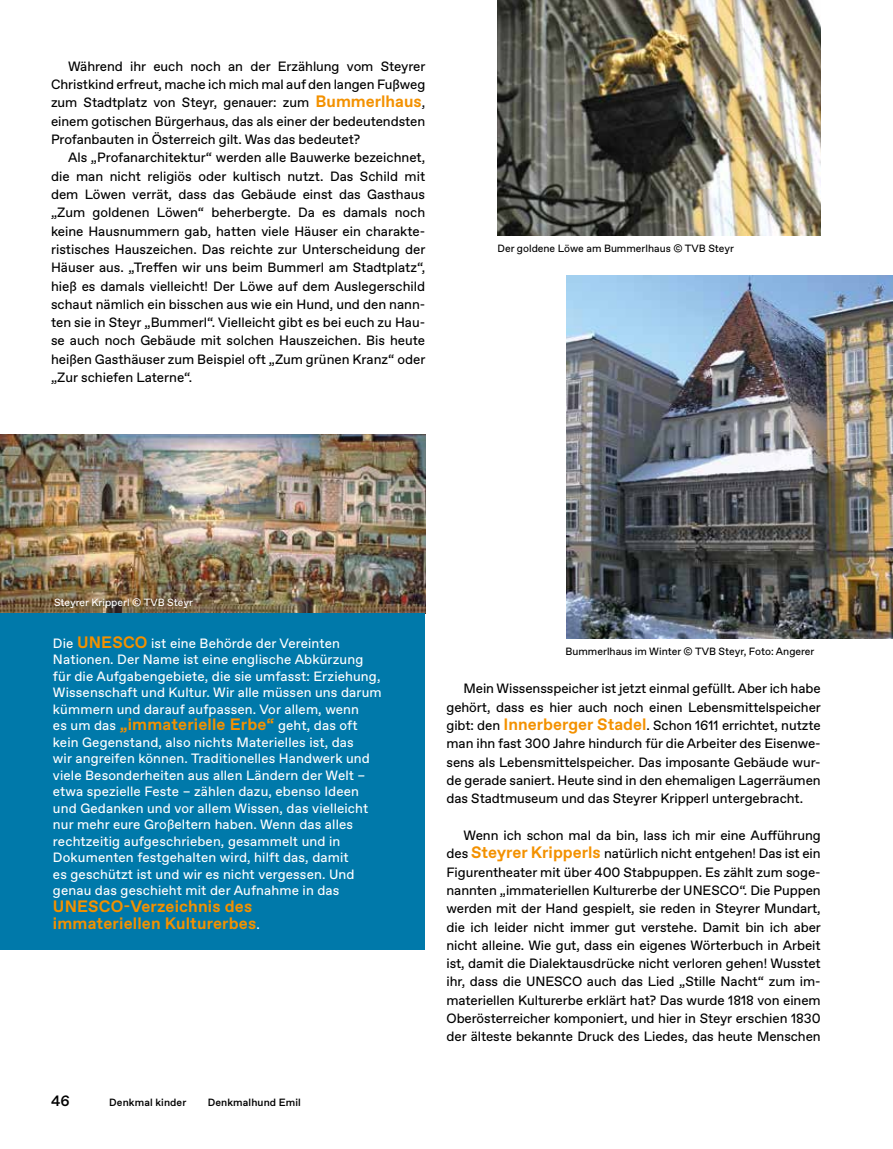
<style>
.page{position:relative;width:893px;height:1149px;background:#fff}
.page>*{position:absolute;margin:0;border:0;box-sizing:border-box;transform-origin:0 0}
.t1{font:700 16.5px/16.5px "Favorit Std";letter-spacing:.01em;color:#f39100}
.t2{font:500 15px "Favorit Std";color:#000}
.t3{font:13.5px/18.3px "Favorit Std";letter-spacing:-.005em;color:#000;text-align:justify}
.t4{font:13.5px/16.5px "Favorit Std";letter-spacing:.01em;color:#fff}
.t5{font:10.5px "Favorit Std";color:#000}
.t6{font:500 10.5px "Favorit Std";letter-spacing:.01em;color:#000}
.t7{font:10.5px "Favorit Std";color:#fff}
.s1{font-weight:700;font-size:16.5px;color:#f39100}
.s2{font-weight:400;font-size:13.5px;color:#fff}
</style>
<div class="page">
<img style="left:0;top:434px;width:425px;height:179px">
<div style="left:0;top:613px;width:255px;height:336px;background:#0079aa"></div>
<img style="left:567px;top:275px;width:326px;height:363px">
<img style="left:497px;top:0;width:324px;height:235px">
<div style="left:32px;top:613px;width:393px;height:336px;background:#0079aa"></div>
<p class="t3" style="left:51px;top:57px;width:376px;text-indent:17px">Während ihr euch noch an der Erzählung vom Steyrer Christkind erfreut, mache ich mich mal auf den langen Fußweg zum Stadtplatz von Steyr, genauer: zum <span class="s1">Bummerlhaus</span>, einem gotischen Bürgerhaus, das als einer der bedeutendsten Profanbauten in Österreich gilt. Was das bedeutet?</p>
<p class="t3" style="left:51px;top:148px;width:376px;text-indent:17px">Als „Profanarchitektur“ werden alle Bauwerke bezeichnet, die man nicht religiös oder kultisch nutzt. Das Schild mit dem Löwen verrät, dass das Gebäude einst das Gasthaus „Zum goldenen Löwen“ beherbergte. Da es damals noch keine Hausnummern gab, hatten viele Häuser ein charakte&shy;ristisches Hauszeichen. Das reichte zur Unterscheidung der Häuser aus. „Treffen wir uns beim Bummerl am Stadtplatz“, hieß es damals vielleicht! Der Löwe auf dem Auslegerschild schaut nämlich ein bisschen aus wie ein Hund, und den nann&shy;ten sie in Steyr „Bummerl“. Vielleicht gibt es bei euch zu Hau&shy;se auch noch Gebäude mit solchen Hauszeichen. Bis heute heißen Gasthäuser zum Beispiel oft „Zum grünen Kranz“ oder „Zur schiefen Laterne“.</p>
<p class="t5" style="left:497px;top:241px;width:238px">Der goldene Löwe am Bummerlhaus © TVB Steyr</p>
<p class="t7" style="left:54px;top:595px;width:140px">Steyrer Kripperl © TVB Steyr</p>
<p class="t4" style="left:53px;top:634px;width:330px">Die <span class="s1">UNESCO</span> ist eine Behörde der Vereinten Nationen. Der Name ist eine englische Abkürzung für die Aufgabengebiete, die sie umfasst: Erziehung, Wissenschaft und Kultur. Wir alle müssen uns darum kümmern und darauf aufpassen. Vor allem, wenn<br>es um das <span class="s1">„immaterielle Erbe“</span> geht, das oft kein Gegenstand, also nichts Materielles ist, das<br>wir angreifen können. Traditionelles Handwerk und viele Besonderheiten aus allen Ländern der Welt – etwa spezielle Feste – zählen dazu, ebenso Ideen und Gedanken und vor allem Wissen, das vielleicht nur mehr eure Großeltern haben. Wenn das alles rechtzeitig aufgeschrieben, gesammelt und in Dokumenten festgehalten wird, hilft das, damit<br>es geschützt ist und wir es nicht vergessen. Und genau das geschieht mit der Aufnahme in das</p>
<p class="t1" style="left:53px;top:897px;width:208px">UNESCO-Verzeichnis des immateriellen Kulturerbes<span class="s2">.</span></p>
<p class="t2" style="left:51px;top:1090px;width:20px">46</p>
<p class="t6" style="left:109px;top:1094px;width:79px">Denkmal kinder</p>
<p class="t6" style="left:208px;top:1094px;width:95px">Denkmalhund Emil</p>
<p class="t5" style="left:566px;top:644px;width:250px">Bummerlhaus im Winter © TVB Steyr, Foto: Angerer</p>
<p class="t3" style="left:446px;top:679px;width:376px;text-indent:17px">Mein Wissensspeicher ist jetzt einmal gefüllt. Aber ich habe gehört, dass es hier auch noch einen Lebensmittelspeicher gibt: den <span class="s1">Innerberger Stadel</span>. Schon 1611 errichtet, nutzte man ihn fast 300 Jahre hindurch für die Arbeiter des Eisenwe&shy;sens als Lebensmittelspeicher. Das imposante Gebäude wur&shy;de gerade saniert. Heute sind in den ehemaligen Lagerräumen das Stadtmuseum und das Steyrer Kripperl untergebracht.</p>
<p class="t3" style="left:446px;top:825px;width:376px;text-indent:17px">Wenn ich schon mal da bin, lass ich mir eine Aufführung des <span class="s1">Steyrer Kripperls</span> natürlich nicht entgehen! Das ist ein Figurentheater mit über 400 Stabpuppen. Es zählt zum soge&shy;nannten „immateriellen Kulturerbe der UNESCO“. Die Puppen werden mit der Hand gespielt, sie reden in Steyrer Mundart, die ich leider nicht immer gut verstehe. Damit bin ich aber nicht alleine. Wie gut, dass ein eigenes Wörterbuch in Arbeit ist, damit die Dialektausdrücke nicht verloren gehen! Wusstet ihr, dass die UNESCO auch das Lied „Stille Nacht“ zum im&shy;materiellen Kulturerbe erklärt hat? Das wurde 1818 von einem Oberösterreicher komponiert, und hier in Steyr erschien 1830 der älteste bekannte Druck des Liedes, das heute Menschen</p>
</div>
